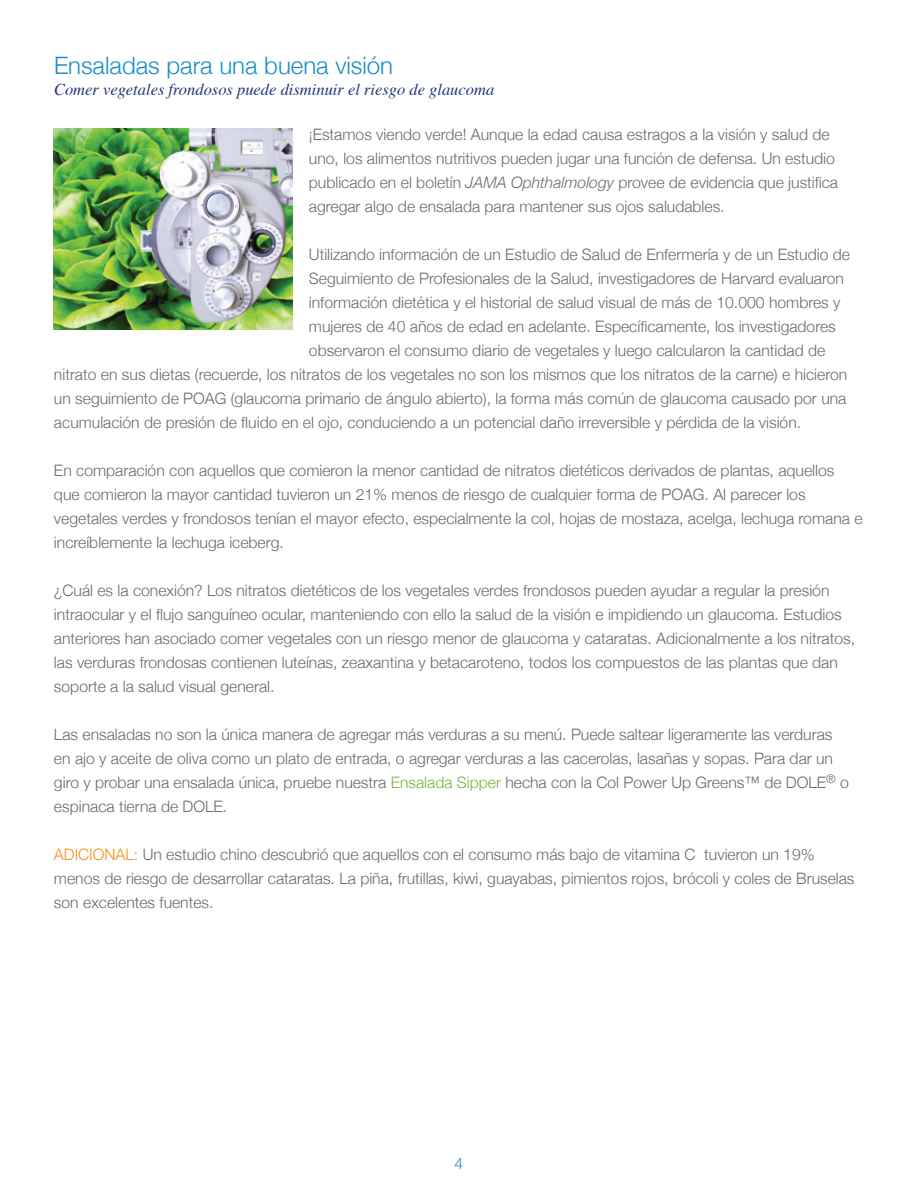
<style>
.page{position:relative;width:918px;height:1188px;background:#fff}
.page>*{position:absolute;margin:0;border:0;box-sizing:border-box;transform-origin:0 0}
.t1{font:300 24px "Helvetica Neue";color:#1a8fc6}
.t2{font:italic 16.5px "Times";color:#253279}
.t3{font:300 15.75px/24px "Helvetica Neue";color:#666b70}
.t4{font:300 15.75px "Helvetica Neue";color:#1a8fc6}
.s1{font-style:italic}
.s2{color:#7cb341}
.s3{color:#f68f1e}
</style>
<div class="page">
<img style="left:54px;top:129px;width:239px;height:200px">
<h1 class="t1" style="left:54px;top:46px;width:341px">Ensaladas para una buena visión</h1>
<p class="t2" style="left:54px;top:75px;width:442px">Comer vegetales frondosos puede disminuir el riesgo de glaucoma</p>
<p class="t3" style="left:309px;top:121px;width:531px">¡Estamos viendo verde! Aunque la edad causa estragos a la visión y salud de uno, los alimentos nutritivos pueden jugar una función de defensa. Un estudio publicado en el boletín <span class="s1">JAMA Ophthalmology</span> provee de evidencia que justifica agregar algo de ensalada para mantener sus ojos saludables.</p>
<p class="t3" style="left:309px;top:241px;width:543px">Utilizando información de un Estudio de Salud de Enfermería y de un Estudio de</p>
<p class="t3" style="left:309px;top:265px;width:537px">Seguimiento de Profesionales de la Salud, investigadores de Harvard evaluaron</p>
<p class="t3" style="left:309px;top:289px;width:533px">información dietética y el historial de salud visual de más de 10.000 hombres y</p>
<p class="t3" style="left:309px;top:313px;width:528px">mujeres de 40 años de edad en adelante. Específicamente, los investigadores</p>
<p class="t3" style="left:309px;top:337px;width:518px">observaron el consumo diario de vegetales y luego calcularon la cantidad de</p>
<p class="t3" style="left:54px;top:361px;width:795px">nitrato en sus dietas (recuerde, los nitratos de los vegetales no son los mismos que los nitratos de la carne) e hicieron</p>
<p class="t3" style="left:54px;top:385px;width:794px">un seguimiento de POAG (glaucoma primario de ángulo abierto), la forma más común de glaucoma causado por una</p>
<p class="t3" style="left:54px;top:409px;width:749px">acumulación de presión de fluido en el ojo, conduciendo a un potencial daño irreversible y pérdida de la visión.</p>
<p class="t3" style="left:54px;top:457px;width:810px">En comparación con aquellos que comieron la menor cantidad de nitratos dietéticos derivados de plantas, aquellos que comieron la mayor cantidad tuvieron un 21% menos de riesgo de cualquier forma de POAG. Al parecer los vegetales verdes y frondosos tenían el mayor efecto, especialmente la col, hojas de mostaza, acelga, lechuga romana e increíblemente la lechuga iceberg.</p>
<p class="t3" style="left:54px;top:577px;width:803px">¿Cuál es la conexión? Los nitratos dietéticos de los vegetales verdes frondosos pueden ayudar a regular la presión intraocular y el flujo sanguíneo ocular, manteniendo con ello la salud de la visión e impidiendo un glaucoma. Estudios anteriores han asociado comer vegetales con un riesgo menor de glaucoma y cataratas. Adicionalmente a los nitratos, las verduras frondosas contienen luteínas, zeaxantina y betacaroteno, todos los compuestos de las plantas que dan soporte a la salud visual general.</p>
<p class="t3" style="left:54px;top:721px;width:796px">Las ensaladas no son la única manera de agregar más verduras a su menú. Puede saltear ligeramente las verduras en ajo y aceite de oliva como un plato de entrada, o agregar verduras a las cacerolas, lasañas y sopas. Para dar un giro y probar una ensalada única, pruebe nuestra <span class="s2">Ensalada Sipper</span> hecha con la Col Power Up Greens™ de DOLE<sup>®</sup> o espinaca tierna de DOLE.</p>
<p class="t3" style="left:54px;top:841px;width:802px"><span class="s3">ADICIONAL:</span> Un estudio chino descubrió que aquellos con el consumo más bajo de vitamina C tuvieron un 19% menos de riesgo de desarrollar cataratas. La piña, frutillas, kiwi, guayabas, pimientos rojos, brócoli y coles de Bruselas son excelentes fuentes.</p>
<p class="t4" style="left:455px;top:1151px;width:10px">4</p>
</div>
